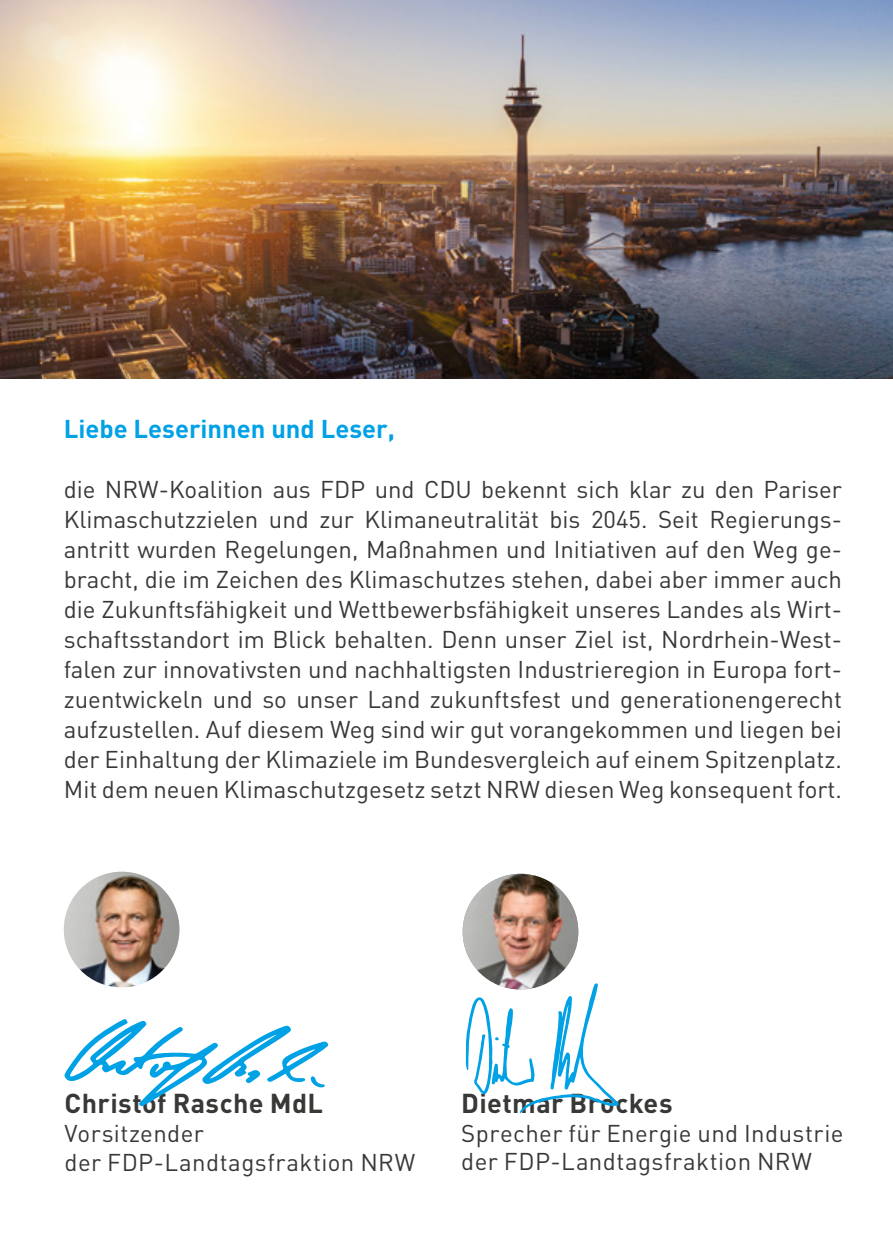
<style>
.page{position:relative;width:893px;height:1259px;background:#fff}
.page>*{position:absolute;margin:0;border:0;box-sizing:border-box;transform-origin:0 0}
.t1{font:700 27px "DIN";letter-spacing:.015em;color:#383937}
.t2{font:700 25.5px "DIN";color:#00a1e5}
.t3{font:24px/30px "DIN";letter-spacing:.015em;color:#383937}
</style>
<div class="page">
<svg style="left:65px;top:1019px;width:263px;height:87px"></svg>
<img style="left:64px;top:871px;width:115px;height:116px;border-radius:58px">
<img style="left:463px;top:873px;width:115px;height:116px;border-radius:58px">
<img style="left:0;top:0;width:893px;height:378px">
<svg style="left:466px;top:983px;width:153px;height:130px"></svg>
<p class="t2" style="left:64px;top:412px;width:333px">Liebe Leserinnen und Leser,</p>
<p class="t3" style="left:64px;top:474px;width:780px;text-align:justify">die NRW-Koalition aus FDP und CDU bekennt sich klar zu den Pariser Klimaschutzzielen und zur Klimaneutralität bis 2045. Seit Regierungs&shy;antritt wurden Regelungen, Maßnahmen und Initiativen auf den Weg ge&shy;bracht, die im Zeichen des Klimaschutzes stehen, dabei aber immer auch die Zukunftsfähigkeit und Wettbewerbsfähigkeit unseres Landes als Wirt&shy;schaftsstandort im Blick behalten. Denn unser Ziel ist, Nordrhein-West&shy;falen zur innovativsten und nachhaltigsten Industrieregion in Europa fort&shy;zuentwickeln und so unser Land zukunftsfest und generationengerecht aufzustellen. Auf diesem Weg sind wir gut vorangekommen und liegen bei der Einhaltung der Klimaziele im Bundesvergleich auf einem Spitzenplatz.<br>Mit dem neuen Klimaschutzgesetz setzt NRW diesen Weg konsequent fort.</p>
<p class="t1" style="left:65px;top:1085px;width:260px">Christof Rasche MdL</p>
<p class="t3" style="left:65px;top:1118px;width:352px;line-height:28.8px">Vorsitzender<br>der FDP-Landtagsfraktion NRW</p>
<p class="t1" style="left:461px;top:1085px;width:213px">Dietmar Brockes</p>
<p class="t3" style="left:461px;top:1118px;width:384px;line-height:28.2px">Sprecher für Energie und Industrie der FDP-Landtagsfraktion NRW</p>
</div>
